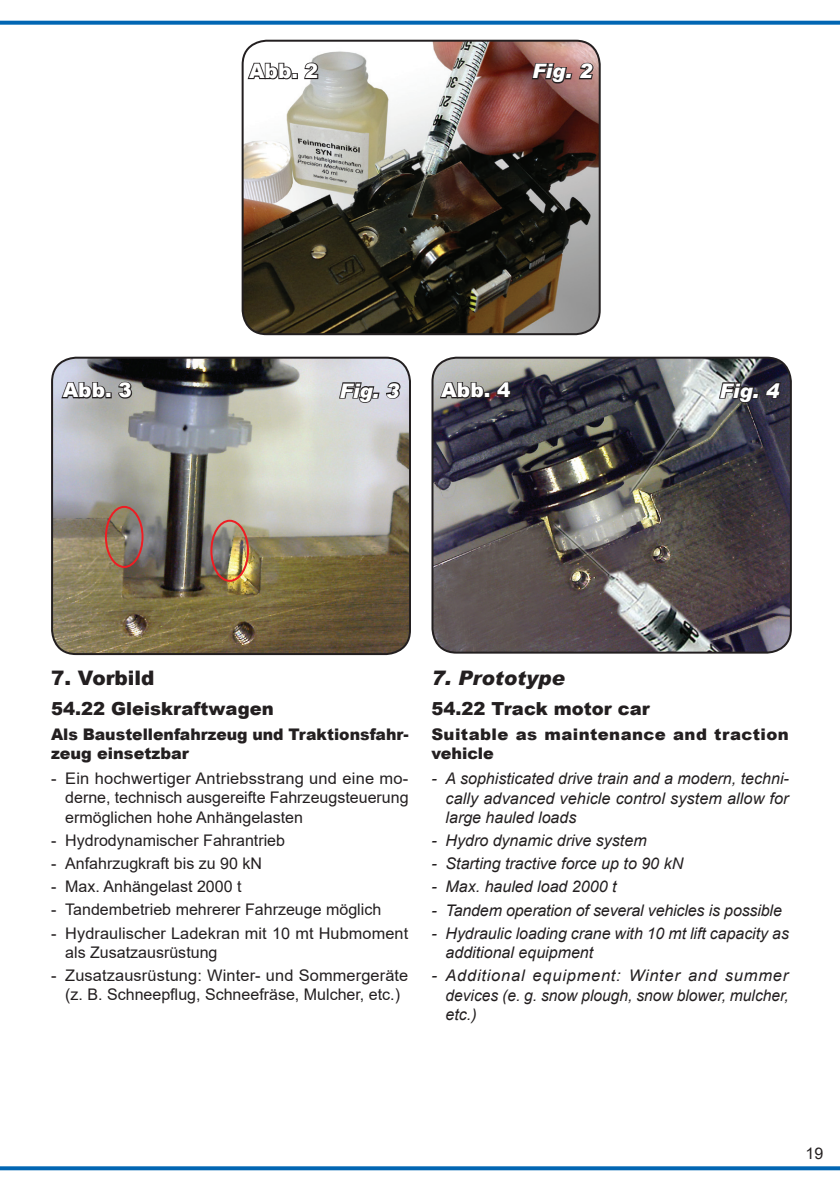
<style>
.page{position:relative;width:840px;height:1191px;background:#fff}
.page>*{position:absolute;margin:0;border:0;box-sizing:border-box;transform-origin:0 0}
.t1{font:900 20px "Arial";letter-spacing:.005em;color:#fff}
.t2{font:italic 900 20px "Arial";color:#fff}
.t3{font:italic 900 20px "Arial";color:#231f20}
.t4{font:900 20px "Arial";color:#231f20}
.t5{font:900 18px "Arial";color:#231f20}
.t6{font:16px/19.2px "Arial";color:#231f20;text-align:justify}
.t7{font:italic 16px/19.2px "Arial";color:#231f20;text-align:justify}
.t8{font:900 16px/19.2px "Arial";color:#231f20}
.t9{font:900 16px/19.2px "Arial";letter-spacing:.025em;color:#231f20}
</style>
<div class="page">
<hr style="left:0;top:21px;width:839px;height:3px;background:#0166b3">
<svg style="left:0;top:1166px;width:839px;height:4px;background:#1471b8"></svg>
<img style="left:52px;top:358px;width:358px;height:296px">
<div style="left:51px;top:357px;width:360px;height:298px;border:2px solid #231f20;border-radius:24px"></div>
<img style="left:244px;top:41px;width:355px;height:293px">
<div style="left:241px;top:40px;width:359px;height:295px;border:2px solid #231f20;border-radius:24px"></div>
<img style="left:432px;top:358px;width:358px;height:294px">
<div style="left:431px;top:357px;width:360px;height:296px;border:2px solid #231f20;border-radius:24px"></div>
<svg style="left:530px;top:61px;width:64px;height:24px;background:#7a5654"></svg>
<svg style="left:246px;top:61px;width:47px;height:20px"></svg>
<div style="left:291px;top:73px;width:7px;height:6px;border:2px solid #231f20"></div>
<svg style="left:303px;top:61px;width:16px;height:19px"></svg>
<svg style="left:337px;top:380px;width:64px;height:24px;background:#99999f"></svg>
<svg style="left:60px;top:380px;width:47px;height:20px"></svg>
<div style="left:105px;top:392px;width:7px;height:6px;border:2px solid #231f20"></div>
<svg style="left:117px;top:380px;width:16px;height:20px"></svg>
<svg style="left:717px;top:380px;width:64px;height:24px;background:#4a4952"></svg>
<svg style="left:438px;top:380px;width:47px;height:20px"></svg>
<div style="left:483px;top:392px;width:7px;height:6px;border:2px solid #231f20"></div>
<svg style="left:495px;top:381px;width:16px;height:18px"></svg>
<div style="left:210px;top:520px;width:39px;height:62px;border:2px solid #ee1d23;border-radius:50%"></div>
<div style="left:105px;top:506px;width:38px;height:62px;border:2px solid #ee1d23;border-radius:50%"></div>
<p class="t1" style="left:249px;top:56px;width:71px">Abb. 2</p>
<p class="t2" style="left:532px;top:59px;width:61px">Fig. 2</p>
<p class="t1" style="left:63px;top:376px;width:71px">Abb. 3</p>
<p class="t2" style="left:339px;top:378px;width:61px">Fig. 3</p>
<p class="t1" style="left:441px;top:376px;width:71px">Abb. 4</p>
<p class="t2" style="left:719px;top:378px;width:61px">Fig. 4</p>
<p class="t4" style="left:51px;top:663px;width:105px">7. Vorbild</p>
<p class="t5" style="left:51px;top:695px;width:224px">54.22 Gleiskraftwagen</p>
<p class="t8" style="left:51px;top:724px;width:359px">Als Baustellenfahrzeug und Traktionsfahr&shy;zeug einsetzbar</p>
<p class="t6" style="left:65px;top:769px;width:344px;text-indent:-14px">- Ein hochwertiger Antriebsstrang und eine mo&shy;derne, technisch ausgereifte Fahrzeugsteuerung ermöglichen hohe Anhängelasten</p>
<p class="t6" style="left:51px;top:830px;width:235px">- Hydrodynamischer Fahrantrieb</p>
<p class="t6" style="left:51px;top:853px;width:212px">- Anfahrzugkraft bis zu 90 kN</p>
<p class="t6" style="left:51px;top:877px;width:192px">- Max. Anhängelast 2000 t</p>
<p class="t6" style="left:51px;top:900px;width:331px">- Tandembetrieb mehrerer Fahrzeuge möglich</p>
<p class="t6" style="left:65px;top:923px;width:344px;text-indent:-14px">- Hydraulischer Ladekran mit 10 mt Hubmoment als Zusatzausrüstung</p>
<p class="t6" style="left:51px;top:965px;width:358px;text-align:center">- Zusatzausrüstung: Winter- und Sommergeräte (z. B. Schneepflug, Schneefräse, Mulcher, etc.)</p>
<p class="t3" style="left:431px;top:665px;width:135px">7. Prototype</p>
<p class="t5" style="left:431px;top:695px;width:220px">54.22 Track motor car</p>
<p class="t9" style="left:431px;top:724px;width:359px">Suitable as maintenance and traction vehicle</p>
<p class="t7" style="left:445px;top:769px;width:344px;text-indent:-14px">- A sophisticated drive train and a modern, techni&shy;cally advanced vehicle control system allow for large hauled loads</p>
<p class="t7" style="left:431px;top:831px;width:217px">- Hydro dynamic drive system</p>
<p class="t7" style="left:431px;top:854px;width:253px">- Starting tractive force up to 90 kN</p>
<p class="t7" style="left:431px;top:877px;width:186px">- Max. hauled load 2000 t</p>
<p class="t7" style="left:431px;top:900px;width:352px">- Tandem operation of several vehicles is possible</p>
<p class="t7" style="left:445px;top:924px;width:345px;text-indent:-14px">- Hydraulic loading crane with 10 mt lift capacity as additional equipment</p>
<p class="t7" style="left:445px;top:966px;width:344px;text-indent:-14px">- Additional equipment: Winter and summer devices (e. g. snow plough, snow blower, mulcher, etc.)</p>
<p class="t6" style="left:805px;top:1143px;width:19px">19</p>
</div>
